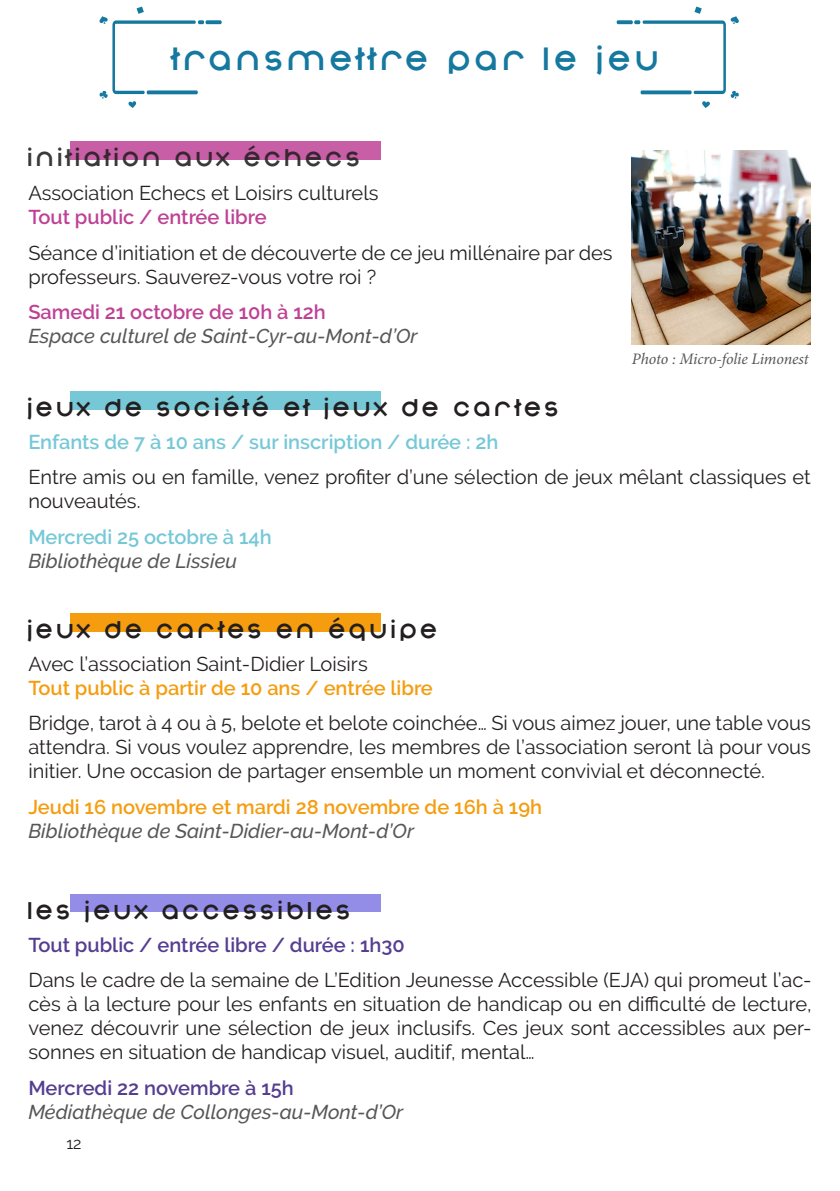
<style>
.page{position:relative;width:840px;height:1191px;background:#fff}
.page>*{position:absolute;margin:0;border:0;box-sizing:border-box;transform-origin:0 0}
.t1{font:700 32px "Nonchalance";color:#15789f}
.t2{font:700 24px "Nonchalance";color:#231f20}
.t3{font:20px/24px "Raleway";color:#231f20}
.t4{font:italic 500 20px "Raleway";color:#575757}
.t5{font:600 20px "Raleway";color:#f59d0f}
.t6{font:600 20px "Raleway";color:#76c8d7}
.t7{font:600 20px "Raleway";color:#553d90}
.t8{font:600 20px "Raleway";color:#be4196}
.t9{font:italic 16px "Minion Pro";letter-spacing:-.01em;color:#575757}
.t10{font:16px "Raleway";color:#231f20}
</style>
<div class="page">
<div style="left:70px;top:391px;width:310px;height:18px;background:#76c8d7"></div>
<div style="left:70px;top:613px;width:310px;height:18px;background:#f59d0f"></div>
<div style="left:70px;top:141px;width:310px;height:19px;background:#c75ea6"></div>
<img style="left:631px;top:151px;width:179px;height:193px">
<div style="left:70px;top:894px;width:310px;height:18px;background:#938de7"></div>
<svg style="left:616px;top:20px;width:16px;height:4px"></svg>
<svg style="left:634px;top:7px;width:104px;height:101px"></svg>
<svg style="left:205px;top:20px;width:16px;height:4px"></svg>
<svg style="left:99px;top:7px;width:105px;height:101px"></svg>
<p class="t1" style="left:173px;top:41px;width:492px">transmettre par le jeu</p>
<p class="t2" style="left:28px;top:145px;width:337px">initiation aux échecs</p>
<p class="t3" style="left:28px;top:181px;width:351px">Association Echecs et Loisirs culturels</p>
<p class="t8" style="left:28px;top:206px;width:240px">Tout public / entrée libre</p>
<p class="t3" style="left:28px;top:240px;width:585px">Séance d’initiation et de découverte de ce jeu millénaire par des professeurs. Sauverez-vous votre roi ?</p>
<p class="t8" style="left:28px;top:300px;width:299px">Samedi 21 octobre de 10h à 12h</p>
<p class="t4" style="left:28px;top:324px;width:390px">Espace culturel de Saint-Cyr-au-Mont-d’Or</p>
<p class="t9" style="left:631px;top:348px;width:178px">Photo : Micro-folie Limonest</p>
<p class="t2" style="left:28px;top:394px;width:535px">Jeux de société et jeux de cartes</p>
<p class="t6" style="left:28px;top:430px;width:471px">Enfants de 7 à 10 ans / sur inscription / durée : 2h</p>
<p class="t3" style="left:28px;top:465px;width:783px">Entre amis ou en famille, venez profiter d’une sélection de jeux mêlant classiques et nouveautés.</p>
<p class="t6" style="left:28px;top:525px;width:245px">Mercredi 25 octobre à 14h</p>
<p class="t4" style="left:28px;top:549px;width:210px">Bibliothèque de Lissieu</p>
<p class="t2" style="left:28px;top:616px;width:414px">jeux de cartes en équipe</p>
<p class="t3" style="left:28px;top:651px;width:341px">Avec l’association Saint-Didier Loisirs</p>
<p class="t5" style="left:28px;top:676px;width:406px">Tout public à partir de 10 ans / entrée libre</p>
<p class="t3" style="left:28px;top:711px;width:783px;text-align:justify">Bridge, tarot à 4 ou à 5, belote et belote coinchée… Si vous aimez jouer, une table vous attendra. Si vous voulez apprendre, les membres de l’association seront là pour vous initier. Une occasion de partager ensemble un moment convivial et déconnecté.</p>
<p class="t5" style="left:28px;top:795px;width:515px">Jeudi 16 novembre et mardi 28 novembre de 16h à 19h</p>
<p class="t4" style="left:28px;top:819px;width:387px">Bibliothèque de Saint-Didier-au-Mont-d’Or</p>
<p class="t2" style="left:28px;top:897px;width:327px">les jeux accessibles</p>
<p class="t7" style="left:28px;top:933px;width:377px">Tout public / entrée libre / durée : 1h30</p>
<p class="t3" style="left:28px;top:968px;width:784px;text-align:justify">Dans le cadre de la semaine de L’Edition Jeunesse Accessible (EJA) qui promeut l’ac&shy;cès à la lecture pour les enfants en situation de handicap ou en difficulté de lecture, venez découvrir une sélection de jeux inclusifs. Ces jeux sont accessibles aux per&shy;sonnes en situation de handicap visuel, auditif, mental…</p>
<p class="t7" style="left:28px;top:1076px;width:267px">Mercredi 22 novembre à 15h</p>
<p class="t4" style="left:28px;top:1100px;width:376px">Médiathèque de Collonges-au-Mont-d’Or</p>
<p class="t10" style="left:66px;top:1134px;width:17px">12</p>
</div>
